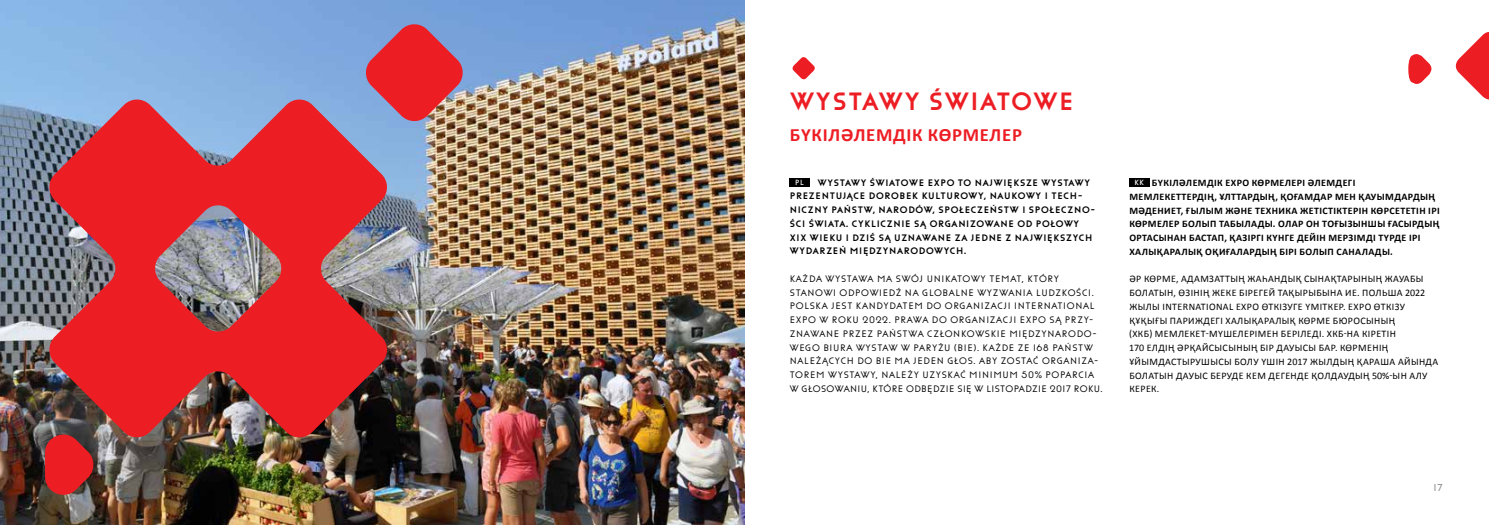
<style>
.page{position:relative;width:1489px;height:525px;background:#fff}
.page>*{position:absolute;margin:0;border:0;box-sizing:border-box;transform-origin:0 0}
.t1{font:25px "Funkis Medelfet";color:#ed1d24}
.t2{font:700 18.75px "Calibri";letter-spacing:.04em;color:#ed1d24}
.t3{font:10px/13.8px "Calibri";letter-spacing:.04em;color:#000}
.t4{font:700 10px/13.8px "Calibri";letter-spacing:.04em;color:#000}
.t5{font:10px "Funkis";color:#939598}
.t6{font:9.38px/13.8px "Funkis Mager";color:#000}
.t7{font:9.38px/13.8px "Funkis Medelfet";color:#000}
.t8{font:7.5px "Funkis";color:#fff}
</style>
<div class="page">
<img style="left:0;top:0;width:744px;height:524px">
<img style="left:45px;top:22px;width:419px;height:478px">
<svg style="left:792px;top:57px;width:23px;height:23px"></svg>
<div style="left:789px;top:178px;width:20px;height:9px;background:#000"></div>
<div style="left:1129px;top:178px;width:20px;height:9px;background:#000"></div>
<svg style="left:1408px;top:54px;width:24px;height:30px"></svg>
<svg style="left:1455px;top:32px;width:33px;height:68px"></svg>
<h1 class="t1" style="left:789px;top:87px;width:286px">WYSTAWY ŚWIATOWE</h1>
<h2 class="t2" style="left:789px;top:123px;width:233px">БҮКІЛӘЛЕМДІК КӨРМЕЛЕР</h2>
<p class="t7" style="left:789px;top:175px;width:308px;text-indent:28px">WYSTAWY ŚWIATOWE EXPO TO NAJWIĘKSZE WYSTAWY PREZENTUJĄCE DOROBEK KULTUROWY, NAUKOWY I TECH-NICZNY PAŃSTW, NARODÓW, SPOŁECZEŃSTW I SPOŁECZNO-ŚCI ŚWIATA. CYKLICZNIE SĄ ORGANIZOWANE OD POŁOWY XIX WIEKU I DZIŚ SĄ UZNAWANE ZA JEDNE Z NAJWIĘKSZYCH WYDARZEŃ MIĘDZYNARODOWYCH.</p>
<p class="t6" style="left:789px;top:272px;width:315px">KAŻDA WYSTAWA MA SWÓJ UNIKATOWY TEMAT, KTÓRY STANOWI ODPOWIEDŹ NA GLOBALNE WYZWANIA LUDZKOŚCI.<br>POLSKA JEST KANDYDATEM DO ORGANIZACJI INTERNATIONAL EXPO W ROKU 2022. PRAWA DO ORGANIZACJI EXPO SĄ PRZY-ZNAWANE PRZEZ PAŃSTWA CZŁONKOWSKIE MIĘDZYNARODO-WEGO BIURA WYSTAW W PARYŻU (BIE). KAŻDE ZE 168 PAŃSTW NALEŻĄCYCH DO BIE MA JEDEN GŁOS. ABY ZOSTAĆ ORGANIZA-TOREM WYSTAWY, NALEŻY UZYSKAĆ MINIMUM 50% POPARCIA W GŁOSOWANIU, KTÓRE ODBĘDZIE SIĘ W LISTOPADZIE 2017 ROKU.</p>
<p class="t4" style="left:1129px;top:176px;width:312px;text-indent:23px">БҮКІЛӘЛЕМДІК EXPO КӨРМЕЛЕРІ ӘЛЕМДЕГІ МЕМЛЕКЕТТЕРДІҢ, ҰЛТТАРДЫҢ, ҚОҒАМДАР МЕН ҚАУЫМДАРДЫҢ МӘДЕНИЕТ, ҒЫЛЫМ ЖӘНЕ ТЕХНИКА ЖЕТІСТІКТЕРІН КӨРСЕТЕТІН ІРІ КӨРМЕЛЕР БОЛЫП ТАБЫЛАДЫ. ОЛАР ОН ТОҒЫЗЫНШЫ ҒАСЫРДЫҢ ОРТАСЫНАН БАСТАП, ҚАЗІРГІ КҮНГЕ ДЕЙІН МЕРЗІМДІ ТҮРДЕ ІРІ ХАЛЫҚАРАЛЫҚ ОҚИҒАЛАРДЫҢ БІРІ БОЛЫП САНАЛАДЫ.</p>
<p class="t3" style="left:1129px;top:272px;width:310px">ӘР КӨРМЕ, АДАМЗАТТЫҢ ЖАҺАНДЫҚ СЫНАҚТАРЫНЫҢ ЖАУАБЫ БОЛАТЫН, ӨЗІНІҢ ЖЕКЕ БІРЕГЕЙ ТАҚЫРЫБЫНА ИЕ. ПОЛЬША 2022<br>ЖЫЛЫ INTERNATIONAL EXPO ӨТКІЗУГЕ ҮМІТКЕР. EXPO ӨТКІЗУ ҚҰҚЫҒЫ ПАРИЖДЕГІ ХАЛЫҚАРАЛЫҚ КӨРМЕ БЮРОСЫНЫҢ<br>(ХКБ) МЕМЛЕКЕТ-МҮШЕЛЕРІМЕН БЕРІЛЕДІ. ХКБ-НА КІРЕТІН<br>170 ЕЛДІҢ ӘРҚАЙСЫСЫНЫҢ БІР ДАУЫСЫ БАР. КӨРМЕНІҢ ҰЙЫМДАСТЫРУШЫСЫ БОЛУ ҮШІН 2017 ЖЫЛДЫҢ ҚАРАША АЙЫНДА БОЛАТЫН ДАУЫС БЕРУДЕ КЕМ ДЕГЕНДЕ ҚОЛДАУДЫҢ 50%-ЫН АЛУ КЕРЕК.</p>
<p class="t8" style="left:794px;top:179px;width:11px">PL</p>
<p class="t8" style="left:1133px;top:179px;width:12px">KK</p>
<p class="t5" style="left:1432px;top:482px;width:12px">17</p>
</div>
